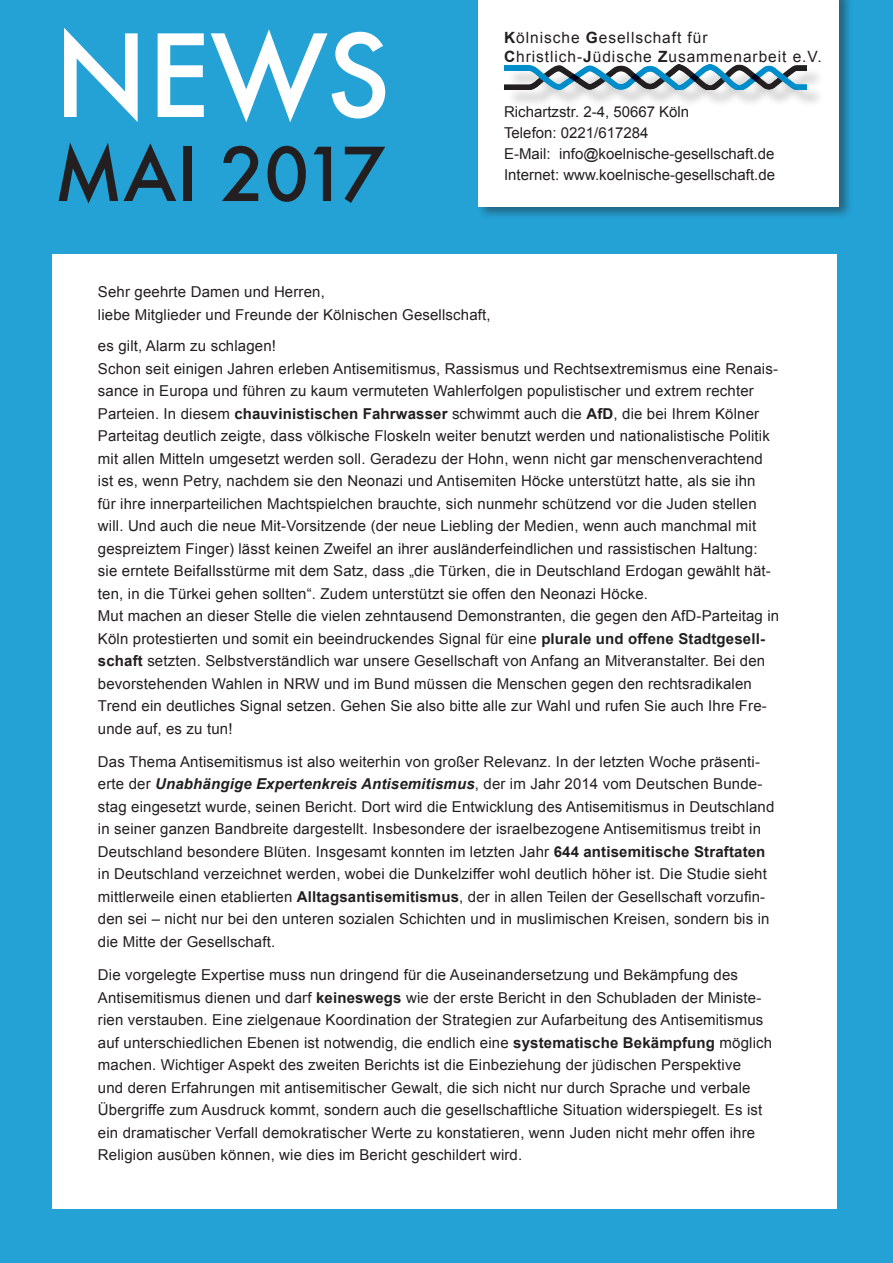
<style>
.page{position:relative;width:893px;height:1263px;background:#24a2d6}
.page>*{position:absolute;margin:0;border:0;box-sizing:border-box;transform-origin:0 0}
.t1{font:500 110.85px "Futura";color:#fff}
.t2{font:500 72px "Futura";color:#231f20}
.t3{font:15.45px "Arial";letter-spacing:.06em;color:#231f20}
.t4{font:15px/22.5px "Arial";letter-spacing:.01em;color:#231f20}
.s1{font-weight:700}
.s2{font-size:15.6px}
.s3{font-weight:700;font-style:italic}
</style>
<div class="page">
<div style="left:52px;top:254px;width:785px;height:955px;background:#fff"></div>
<div style="left:476px;top:0;width:377px;height:221px;background:#231f20;opacity:.47"></div>
<div style="left:478px;top:0;width:361px;height:206px;background:#fff"></div>
<div style="left:507px;top:67px;width:317px;height:41px;background:#231f20;opacity:.3"></div>
<img style="left:504px;top:65px;width:302px;height:24px">
<p class="t1" style="left:54px;top:0;width:338px">NEWS</p>
<p class="t2" style="left:54px;top:125px;width:333px">MAI 2017</p>
<p class="t3" style="left:504px;top:28px;width:205px"><span class="s1">K</span>ölnische <span class="s1">G</span>esellschaft für</p>
<p class="t3" style="left:504px;top:46px;width:319px"><span class="s1">C</span>hristlich-<span class="s1">J</span>üdische <span class="s1">Z</span>usammenarbeit <span class="s2">e.V.</span></p>
<p class="t4" style="left:504px;top:101px;width:187px">Richartzstr. 2-4, 50667 Köln</p>
<p class="t4" style="left:504px;top:122px;width:146px">Telefon: 0221/617284</p>
<p class="t4" style="left:504px;top:143px;width:272px">E-Mail: info@koelnische-gesellschaft.de</p>
<p class="t4" style="left:504px;top:164px;width:272px">Internet: www.koelnische-gesellschaft.de</p>
<p class="t4" style="left:98px;top:281px;width:228px">Sehr geehrte Damen und Herren,</p>
<p class="t4" style="left:98px;top:304px;width:394px">liebe Mitglieder und Freunde der Kölnischen Gesellschaft,</p>
<p class="t4" style="left:98px;top:335px;width:180px">es gilt, Alarm zu schlagen!</p>
<p class="t4" style="left:98px;top:358px;width:682px">Schon seit einigen Jahren erleben Antisemitismus, Rassismus und Rechtsextremismus eine Renais&shy;sance in Europa und führen zu kaum vermuteten Wahlerfolgen populistischer und extrem rechter Parteien. In diesem <span class="s1">chauvinistischen Fahrwasser</span> schwimmt auch die <span class="s1">AfD</span>, die bei Ihrem Kölner Parteitag deutlich zeigte, dass völkische Floskeln weiter benutzt werden und nationalistische Politik mit allen Mitteln umgesetzt werden soll. Geradezu der Hohn, wenn nicht gar menschenverachtend ist es, wenn Petry, nachdem sie den Neonazi und Antisemiten Höcke unterstützt hatte, als sie ihn<br>für ihre innerparteilichen Machtspielchen brauchte, sich nunmehr schützend vor die Juden stellen will. Und auch die neue Mit-Vorsitzende (der neue Liebling der Medien, wenn auch manchmal mit gespreiztem Finger) lässt keinen Zweifel an ihrer ausländerfeindlichen und rassistischen Haltung: sie erntete Beifallsstürme mit dem Satz, dass „die Türken, die in Deutschland Erdogan gewählt hät&shy;ten, in die Türkei gehen sollten“. Zudem unterstützt sie offen den Neonazi Höcke.</p>
<p class="t4" style="left:98px;top:605px;width:683px">Mut machen an dieser Stelle die vielen zehntausend Demonstranten, die gegen den AfD-Parteitag in Köln protestierten und somit ein beeindruckendes Signal für eine <span class="s1">plurale und offene Stadtgesell&shy;schaft</span> setzten. Selbstverständlich war unsere Gesellschaft von Anfang an Mitveranstalter. Bei den bevorstehenden Wahlen in NRW und im Bund müssen die Menschen gegen den rechtsradikalen Trend ein deutliches Signal setzen. Gehen Sie also bitte alle zur Wahl und rufen Sie auch Ihre Fre&shy;unde auf, es zu tun!</p>
<p class="t4" style="left:98px;top:751px;width:678px">Das Thema Antisemitismus ist also weiterhin von großer Relevanz. In der letzten Woche präsenti&shy;erte der <span class="s3">Unabhängige Expertenkreis Antisemitismus</span>, der im Jahr 2014 vom Deutschen Bunde&shy;stag eingesetzt wurde, seinen Bericht. Dort wird die Entwicklung des Antisemitismus in Deutschland in seiner ganzen Bandbreite dargestellt. Insbesondere der israelbezogene Antisemitismus treibt in Deutschland besondere Blüten. Insgesamt konnten im letzten Jahr <span class="s1">644 antisemitische Straftaten </span>in Deutschland verzeichnet werden, wobei die Dunkelziffer wohl deutlich höher ist. Die Studie sieht mittlerweile einen etablierten <span class="s1">Alltagsantisemitismus</span>, der in allen Teilen der Gesellschaft vorzufin&shy;den sei – nicht nur bei den unteren sozialen Schichten und in muslimischen Kreisen, sondern bis in die Mitte der Gesellschaft.</p>
<p class="t4" style="left:98px;top:964px;width:676px">Die vorgelegte Expertise muss nun dringend für die Auseinandersetzung und Bekämpfung des Antisemitismus dienen und darf <span class="s1">keineswegs</span> wie der erste Bericht in den Schubladen der Ministe&shy;rien verstauben. Eine zielgenaue Koordination der Strategien zur Aufarbeitung des Antisemitismus auf unterschiedlichen Ebenen ist notwendig, die endlich eine <span class="s1">systematische Bekämpfung</span> möglich machen. Wichtiger Aspekt des zweiten Berichts ist die Einbeziehung der jüdischen Perspektive<br>und deren Erfahrungen mit antisemitischer Gewalt, die sich nicht nur durch Sprache und verbale Übergriffe zum Ausdruck kommt, sondern auch die gesellschaftliche Situation widerspiegelt. Es ist ein dramatischer Verfall demokratischer Werte zu konstatieren, wenn Juden nicht mehr offen ihre Religion ausüben können, wie dies im Bericht geschildert wird.</p>
</div>
